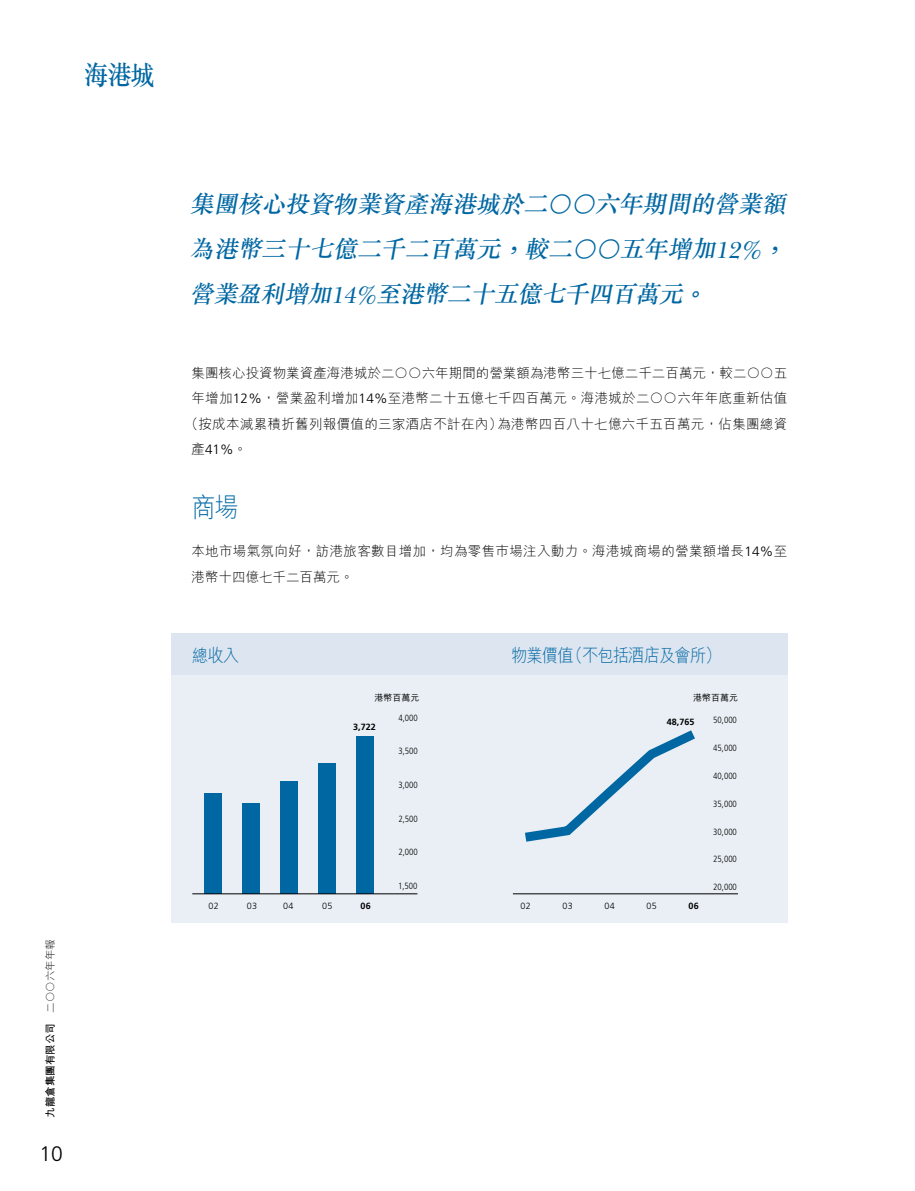
<style>
.page{position:relative;width:915px;height:1191px;background:#fff}
.page>*{position:absolute;margin:0;border:0;box-sizing:border-box;transform-origin:0 0}
.t1{font:500 27px "M Sung HK";color:#0067a3;scale:.9 1}
.t2{font:300 27px "M Hei HK";color:#0067a3;scale:.9 1}
.t3{font:italic 500 24px/45px "M Sung HK";color:#0067a3;text-align:justify}
.t4{font:300 21px "Frutiger";color:#000}
.t5{font:300 18px "M Hei HK";letter-spacing:-.05em;color:#0067a3;scale:.9 1}
.t6{font:300 13.5px/25.5px "M Hei HK";letter-spacing:.02em;color:#000;text-align:center}
.t7{font:300 13.5px "Frutiger";color:#000}
.t8{font:700 10.5px "M Hei HK";color:#000}
.t9{font:300 condensed 9px "Frutiger";color:#000}
.t10{font:300 9px "Frutiger";letter-spacing:.04em;color:#000}
.t11{font:700 9px "Frutiger";color:#000}
.t12{font:9px "M Hei HK Medium B5 pc H";color:#000}
.s1{font-weight:300}
.s2{font-family:"Frutiger"}
.s3{font-family:"M Hei HK"}
</style>
<div class="page">
<div style="left:171px;top:639px;width:616px;height:283px;background:#e9eff5"></div>
<div style="left:171px;top:633px;width:616px;height:42px;background:#dde5f0"></div>
<div style="left:356px;top:736px;width:17px;height:157px;background:#0067a3"></div>
<div style="left:318px;top:763px;width:17px;height:130px;background:#0067a3"></div>
<div style="left:280px;top:780px;width:17px;height:113px;background:#0067a3"></div>
<div style="left:242px;top:803px;width:17px;height:90px;background:#0067a3"></div>
<div style="left:204px;top:792px;width:17px;height:101px;background:#0067a3"></div>
<hr style="left:192px;top:893px;width:225px;height:1px;background:#000">
<hr style="left:512px;top:893px;width:225px;height:1px;background:#000">
<svg style="left:525px;top:730px;width:170px;height:112px"></svg>
<h1 class="t1" style="left:84px;top:56px;width:80px">海港城</h1>
<p class="t8" style="left:43px;top:1117px;width:180px;rotate:-90deg">九龍倉集團有限公司 <span class="s1">二○○六年年報</span></p>
<h3 class="t4" style="left:39px;top:1141px;width:25px">10</h3>
<h2 class="t3" style="left:190px;top:181px;width:603px">集團核心投資物業資產海港城於二○○六年期間的營業額為港幣三十七億二千二百萬元，較二○○五年增加12%，營業盈利增加14%至港幣二十五億七千四百萬元。</h2>
<p class="t6" style="left:185px;top:359px;width:604px">集團核心投資物業資產海港城於二○○六年期間的營業額為港幣三十七億二千二百萬元，較二○○五年增加<span class="s2">12%</span>，營業盈利增加<span class="s2">14%</span>至港幣二十五億七千四百萬元。海港城於二○○六年年底重新估值（按成本減累積折舊列報價值的三家酒店不計在內）為港幣四百八十七億六千五百萬元，佔集團總資</p>
<p class="t7" style="left:191px;top:442px;width:57px"><span class="s3">產</span>41%<span class="s3">。</span></p>
<h1 class="t2" style="left:191px;top:488px;width:54px">商場</h1>
<p class="t6" style="left:191px;top:538px;width:597px;text-align:left">本地市場氣氛向好，訪港旅客數目增加，均為零售巿場注入動力。海港城商場的營業額增長<span class="s2">14%</span>至港幣十四億七千二百萬元。</p>
<h3 class="t5" style="left:192px;top:642px;width:54px">總收入</h3>
<h3 class="t5" style="left:511px;top:642px;width:235px">物業價值（不包括酒店及會所）</h3>
<p class="t12" style="left:374px;top:691px;width:46px">港幣百萬元</p>
<p class="t11" style="left:353px;top:721px;width:24px">3,722</p>
<p class="t9" style="left:398px;top:712px;width:21px">4,000</p>
<p class="t9" style="left:398px;top:746px;width:21px">3,500</p>
<p class="t9" style="left:398px;top:779px;width:21px">3,000</p>
<p class="t9" style="left:398px;top:813px;width:21px">2,500</p>
<p class="t9" style="left:398px;top:847px;width:21px">2,000</p>
<p class="t9" style="left:398px;top:881px;width:21px">1,500</p>
<p class="t12" style="left:692px;top:691px;width:46px">港幣百萬元</p>
<p class="t11" style="left:666px;top:717px;width:29px">48,765</p>
<p class="t9" style="left:713px;top:715px;width:25px">50,000</p>
<p class="t9" style="left:713px;top:743px;width:25px">45,000</p>
<p class="t9" style="left:713px;top:770px;width:25px">40,000</p>
<p class="t9" style="left:713px;top:798px;width:25px">35,000</p>
<p class="t9" style="left:713px;top:826px;width:25px">30,000</p>
<p class="t9" style="left:713px;top:854px;width:25px">25,000</p>
<p class="t9" style="left:713px;top:882px;width:25px">20,000</p>
<p class="t10" style="left:208px;top:900px;width:12px">02</p>
<p class="t10" style="left:247px;top:900px;width:12px">03</p>
<p class="t10" style="left:283px;top:900px;width:12px">04</p>
<p class="t10" style="left:322px;top:900px;width:12px">05</p>
<p class="t11" style="left:360px;top:900px;width:12px">06</p>
<p class="t10" style="left:520px;top:900px;width:12px">02</p>
<p class="t10" style="left:562px;top:900px;width:12px">03</p>
<p class="t10" style="left:604px;top:900px;width:12px">04</p>
<p class="t10" style="left:646px;top:900px;width:12px">05</p>
<p class="t11" style="left:688px;top:900px;width:12px">06</p>
</div>
